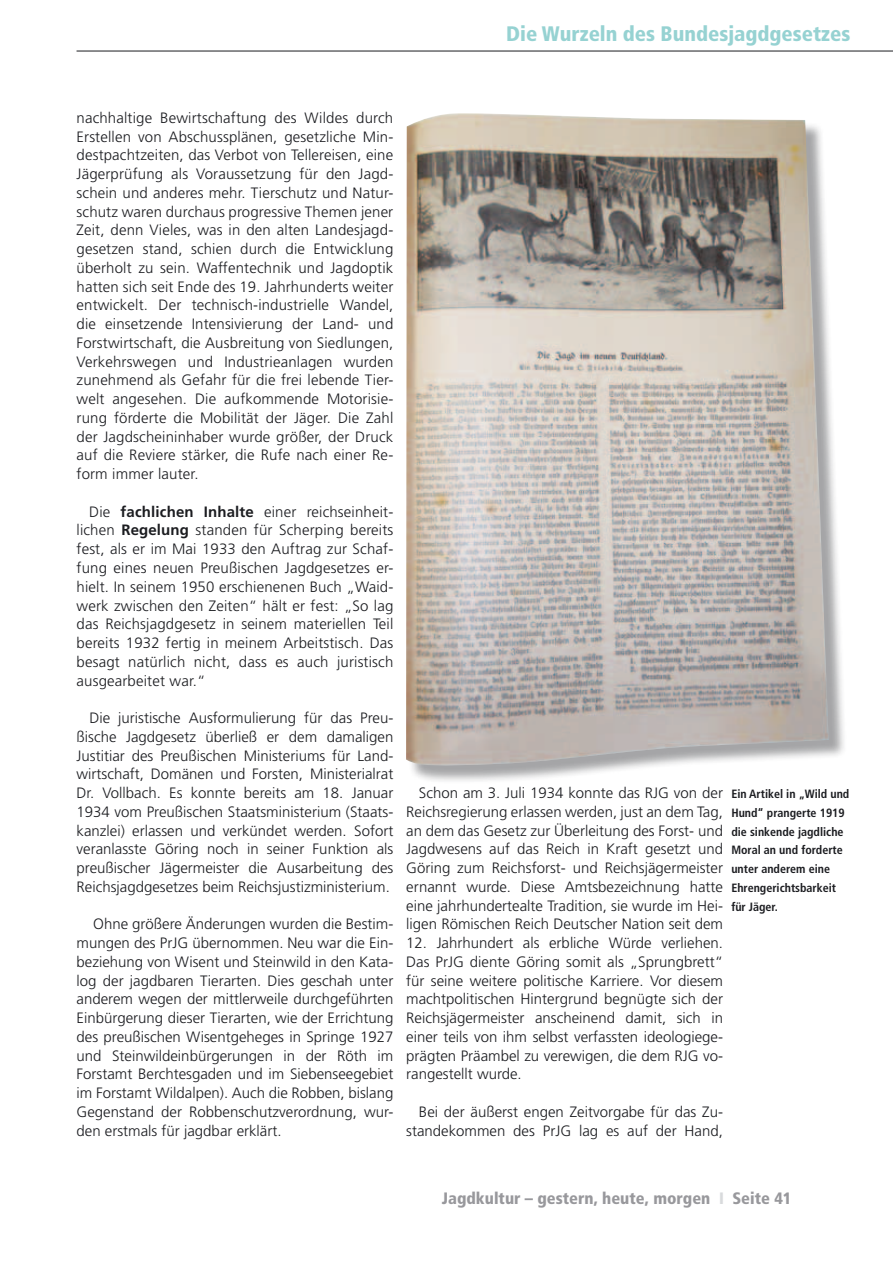
<style>
.page{position:relative;width:893px;height:1263px;background:#fff}
.page>*{position:absolute;margin:0;border:0;box-sizing:border-box;transform-origin:0 0}
.t1{font:900 condensed 21px "Frutiger";color:#96d2d2}
.t2{font:900 condensed 16.5px "Frutiger";color:#98989c}
.t3{font:300 15px/18.8px "Frutiger";color:#1b1c20;text-align:justify}
.t4{font:700 condensed 12px/18.8px "Frutiger";color:#1b1c20}
.s1{font-weight:700}
.s2{color:#d8dadc}
</style>
<div class="page">
<hr style="left:77px;top:51px;width:816px;height:1px;background:#1b1c20">
<div style="left:408px;top:115px;width:439px;height:669px;background:#1b1c20;opacity:.4"></div>
<img style="left:406px;top:113px;width:423px;height:653px">
<h1 class="t1" style="left:506px;top:21px;width:346px">Die Wurzeln des Bundesjagdgesetzes</h1>
<p class="t3" style="left:77px;top:108px;width:318px">nachhaltige Bewirtschaftung des Wildes durch Erstellen von Abschussplänen, gesetzliche Min&shy;destpachtzeiten, das Verbot von Tellereisen, eine Jägerprüfung als Voraussetzung für den Jagd&shy;schein und anderes mehr. Tierschutz und Natur&shy;schutz waren durchaus progressive Themen jener Zeit, denn Vieles, was in den alten Landesjagd&shy;gesetzen stand, schien durch die Entwicklung überholt zu sein. Waffentechnik und Jagdoptik hatten sich seit Ende des 19. Jahrhunderts weiter entwickelt. Der technisch-industrielle Wandel, die einsetzende Intensivierung der Land- und Forstwirtschaft, die Ausbreitung von Siedlungen, Verkehrswegen und Industrieanlagen wurden zunehmend als Gefahr für die frei lebende Tier&shy;welt angesehen. Die aufkommende Motorisie&shy;rung förderte die Mobilität der Jäger. Die Zahl der Jagdscheininhaber wurde größer, der Druck auf die Reviere stärker, die Rufe nach einer Re&shy;form immer lauter.</p>
<p class="t3" style="left:77px;top:502px;width:318px;text-indent:13px">Die <span class="s1">fachlichen Inhalte</span> einer reichseinheit&shy;lichen <span class="s1">Regelung</span> standen für Scherping bereits fest, als er im Mai 1933 den Auftrag zur Schaf&shy;fung eines neuen Preußischen Jagdgesetzes er&shy;hielt. In seinem 1950 erschienenen Buch „Waid&shy;werk zwischen den Zeiten“ hält er fest: „So lag das Reichsjagdgesetz in seinem materiellen Teil bereits 1932 fertig in meinem Arbeitstisch. Das besagt natürlich nicht, dass es auch juristisch ausgearbeitet war.“</p>
<p class="t3" style="left:77px;top:708px;width:318px;text-indent:13px">Die juristische Ausformulierung für das Preu&shy;ßische Jagdgesetz überließ er dem damaligen Justitiar des Preußischen Ministeriums für Land&shy;wirtschaft, Domänen und Forsten, Ministerialrat Dr. Vollbach. Es konnte bereits am 18. Januar 1934 vom Preußischen Staatsministerium (Staats&shy;kanzlei) erlassen und verkündet werden. Sofort veranlasste Göring noch in seiner Funktion als preußischer Jägermeister die Ausarbeitung des Reichsjagdgesetzes beim Reichsjustizministerium.</p>
<p class="t3" style="left:77px;top:915px;width:318px;text-indent:17px">Ohne größere Änderungen wurden die Bestim&shy;mungen des PrJG übernommen. Neu war die Ein&shy;beziehung von Wisent und Steinwild in den Kata&shy;log der jagdbaren Tierarten. Dies geschah unter anderem wegen der mittlerweile durchgeführten Einbürgerung dieser Tierarten, wie der Errichtung des preußischen Wisentgeheges in Springe 1927 und Steinwildeinbürgerungen in der Röth im Forstamt Berchtesgaden und im Siebenseegebiet im Forstamt Wildalpen). Auch die Robben, bislang Gegenstand der Robbenschutzverordnung, wur&shy;den erstmals für jagdbar erklärt.</p>
<p class="t3" style="left:406px;top:783px;width:318px;text-indent:13px">Schon am 3. Juli 1934 konnte das RJG von der Reichsregierung erlassen werden, just an dem Tag, an dem das Gesetz zur Überleitung des Forst- und Jagdwesens auf das Reich in Kraft gesetzt und Göring zum Reichsforst- und Reichsjägermeister ernannt wurde. Diese Amtsbezeichnung hatte eine jahrhundertealte Tradition, sie wurde im Hei&shy;ligen Römischen Reich Deutscher Nation seit dem</p>
<p class="t3" style="left:406px;top:933px;width:318px">12. Jahrhundert als erbliche Würde verliehen.<br>Das PrJG diente Göring somit als „Sprungbrett“ für seine weitere politische Karriere. Vor diesem machtpolitischen Hintergrund begnügte sich der Reichsjägermeister anscheinend damit, sich in einer teils von ihm selbst verfassten ideologiege&shy;prägten Präambel zu verewigen, die dem RJG vo&shy;rangestellt wurde.</p>
<p class="t3" style="left:406px;top:1102px;width:318px;text-align:right">Bei der äußerst engen Zeitvorgabe für das Zu&shy;standekommen des PrJG lag es auf der Hand,</p>
<p class="t4" style="left:731px;top:784px;width:120px">Ein Artikel in „Wild und<br>Hund“ prangerte 1919 die sinkende jagdliche<br>Moral an und forderte unter anderem eine<br>Ehrengerichtsbarkeit für Jäger.</p>
<p class="t2" style="left:442px;top:1188px;width:351px">Jagdkultur – gestern, heute, morgen <span class="s2">I</span> Seite 41</p>
</div>
